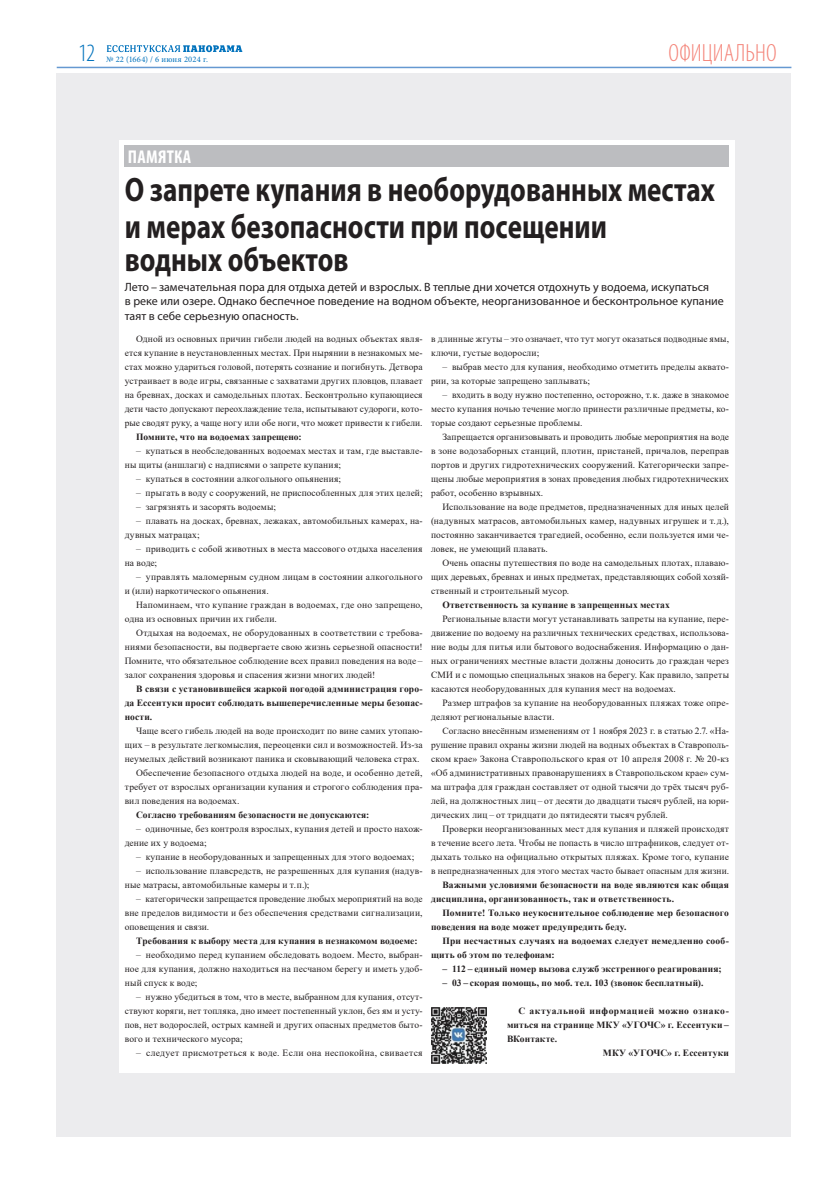
<style>
.page{position:relative;width:834px;height:1179px;background:#fff}
.page>*{position:absolute;margin:0;border:0;box-sizing:border-box;transform-origin:0 0}
.Подзаголовки_в_текст{font:700 34px/32.3px "Myriad Pro";color:#231f20;scale:.8 1}
.t1{font:300 condensed 25px "Myriad Pro";letter-spacing:.005em;color:#f48479}
.t2{font:300 condensed 25px "Myriad Pro";color:#0072bc}
.рубрика_на_серой_пла{font:700 condensed 18.6px "Myriad Pro";letter-spacing:.015em;color:#fff}
.врез_без_засечек_на{font:12px/14.4px "Myriad Pro";color:#231f20}
.Основной_полный{font:9.5px/14px "Times New Roman";letter-spacing:.015em;color:#231f20;text-align:justify}
.Основной_полный-2{font:700 9.5px/14px "Times New Roman";letter-spacing:.01em;color:#231f20}
.t3{font:8.5px "Minion Pro";letter-spacing:.025em;color:#0072bc}
</style>
<div class="page">
<svg style="left:107px;top:45px;width:135px;height:7px"></svg>
<hr style="left:57px;top:67px;width:734px;height:1px;background:#6599d1">
<div style="left:57px;top:73px;width:734px;height:1063px;background:#ececee"></div>
<div style="left:119px;top:140px;width:615px;height:933px;background:#fff"></div>
<div style="left:125px;top:146px;width:604px;height:21px;background:#bcbdc0"></div>
<img style="left:431px;top:1008px;width:55px;height:55px">
<h2 class="t2" style="left:78px;top:40px;width:18px">12</h2>
<p class="t3" style="left:106px;top:53px;width:103px">№ 22 (1664) / 6 июня 2024 г.</p>
<h2 class="t1" style="left:668px;top:40px;width:110px">ОФИЦИАЛЬНО</h2>
<p class="рубрика_на_серой_пла" style="left:128px;top:145px;width:65px">ПАМЯТКА</p>
<p class="Подзаголовки_в_текст" style="left:125px;top:172px;width:739px">О запрете купания в необорудованных местах</p>
<p class="Подзаголовки_в_текст" style="left:125px;top:210px;width:604px">и мерах безопасности при посещении водных объектов</p>
<p class="врез_без_засечек_на" style="left:125px;top:279px;width:600px">Лето – замечательная пора для отдыха детей и взрослых. В теплые дни хочется отдохнуть у водоема, искупаться<br>в реке или озере. Однако беспечное поведение на водном объекте, неорганизованное и бесконтрольное купание таят в себе серьезную опасность.</p>
<p class="Основной_полный" style="left:125px;top:332px;width:299px;text-indent:11px">Одной из основных причин гибели людей на водных объектах явля&shy;ется купание в неустановленных местах. При нырянии в незнакомых ме&shy;стах можно удариться головой, потерять сознание и погибнуть. Детвора устраивает в воде игры, связанные с захватами других пловцов, плавает на бревнах, досках и самодельных плотах. Бесконтрольно купающиеся дети часто допускают переохлаждение тела, испытывают судороги, кото&shy;рые сводят руку, а чаще ногу или обе ноги, что может привести к гибели.</p>
<p class="Основной_полный-2" style="left:136px;top:430px;width:167px">Помните, что на водоемах запрещено:</p>
<p class="Основной_полный" style="left:125px;top:444px;width:299px;text-indent:11px">– купаться в необследованных водоемах местах и там, где выставле&shy;ны щиты (аншлаги) с надписями о запрете купания;</p>
<p class="Основной_полный" style="left:136px;top:472px;width:206px">– купаться в состоянии алкогольного опьянения;</p>
<p class="Основной_полный" style="left:136px;top:486px;width:288px">– прыгать в воду с сооружений, не приспособленных для этих целей;</p>
<p class="Основной_полный" style="left:136px;top:500px;width:141px">– загрязнять и засорять водоемы;</p>
<p class="Основной_полный" style="left:125px;top:514px;width:299px;text-indent:11px">– плавать на досках, бревнах, лежаках, автомобильных камерах, на&shy;дувных матрацах;</p>
<p class="Основной_полный" style="left:125px;top:542px;width:299px;text-indent:11px">– приводить с собой животных в места массового отдыха населения на воде;</p>
<p class="Основной_полный" style="left:125px;top:570px;width:299px;text-indent:11px">– управлять маломерным судном лицам в состоянии алкогольного и (или) наркотического опьянения.</p>
<p class="Основной_полный" style="left:125px;top:598px;width:299px;text-indent:11px">Напоминаем, что купание граждан в водоемах, где оно запрещено, одна из основных причин их гибели.</p>
<p class="Основной_полный" style="left:125px;top:626px;width:299px;text-indent:11px">Отдыхая на водоемах, не оборудованных в соответствии с требова&shy;ниями безопасности, вы подвергаете свою жизнь серьезной опасности!<br>Помните, что обязательное соблюдение всех правил поведения на воде – залог сохранения здоровья и спасения жизни многих людей!</p>
<p class="Основной_полный-2" style="left:125px;top:682px;width:299px;text-align:justify;text-indent:11px">В связи с установившейся жаркой погодой администрация горо&shy;да Ессентуки просит соблюдать вышеперечисленные меры безопас&shy;ности.</p>
<p class="Основной_полный" style="left:125px;top:724px;width:299px;text-indent:11px">Чаще всего гибель людей на воде происходит по вине самих утопаю&shy;щих – в результате легкомыслия, переоценки сил и возможностей. Из-за неумелых действий возникают паника и сковывающий человека страх.</p>
<p class="Основной_полный" style="left:125px;top:766px;width:299px;text-indent:11px">Обеспечение безопасного отдыха людей на воде, и особенно детей, требует от взрослых организации купания и строгого соблюдения пра&shy;вил поведения на водоемах.</p>
<p class="Основной_полный-2" style="left:136px;top:808px;width:235px">Согласно требованиям безопасности не допускаются:</p>
<p class="Основной_полный" style="left:125px;top:822px;width:299px;text-indent:11px">– одиночные, без контроля взрослых, купания детей и просто нахож&shy;дение их у водоема;</p>
<p class="Основной_полный" style="left:136px;top:850px;width:280px">– купание в необорудованных и запрещенных для этого водоемах;</p>
<p class="Основной_полный" style="left:125px;top:864px;width:299px;text-indent:11px">– использование плавсредств, не разрешенных для купания (надув&shy;ные матрасы, автомобильные камеры и т. п.);</p>
<p class="Основной_полный" style="left:125px;top:892px;width:299px;text-indent:11px">– категорически запрещается проведение любых мероприятий на воде вне пределов видимости и без обеспечения средствами сигнализации, оповещения и связи.</p>
<p class="Основной_полный-2" style="left:136px;top:934px;width:283px">Требования к выбору места для купания в незнакомом водоеме:</p>
<p class="Основной_полный" style="left:125px;top:948px;width:299px;text-indent:11px">– необходимо перед купанием обследовать водоем. Место, выбран&shy;ное для купания, должно находиться на песчаном берегу и иметь удоб&shy;ный спуск к воде;</p>
<p class="Основной_полный" style="left:125px;top:990px;width:299px;text-indent:11px">– нужно убедиться в том, что в месте, выбранном для купания, отсут&shy;ствуют коряги, нет топляка, дно имеет постепенный уклон, без ям и усту&shy;пов, нет водорослей, острых камней и других опасных предметов быто&shy;вого и технического мусора;</p>
<p class="Основной_полный" style="left:136px;top:1046px;width:288px">– следует присмотреться к воде. Если она неспокойна, свивается</p>
<p class="Основной_полный" style="left:431px;top:332px;width:299px">в длинные жгуты– это означает, что тут могут оказаться подводные ямы, ключи, густые водоросли;</p>
<p class="Основной_полный" style="left:431px;top:360px;width:299px;text-indent:11px">– выбрав место для купания, необходимо отметить пределы аквато&shy;рии, за которые запрещено заплывать;</p>
<p class="Основной_полный" style="left:431px;top:388px;width:299px;text-indent:11px">– входить в воду нужно постепенно, осторожно, т. к. даже в знакомое место купания ночью течение могло принести различные предметы, ко&shy;торые создают серьезные проблемы.</p>
<p class="Основной_полный" style="left:431px;top:430px;width:299px;text-indent:11px">Запрещается организовывать и проводить любые мероприятия на воде в зоне водозаборных станций, плотин, пристаней, причалов, переправ портов и других гидротехнических сооружений. Категорически запре&shy;щены любые мероприятия в зонах проведения любых гидротехнических работ, особенно взрывных.</p>
<p class="Основной_полный" style="left:431px;top:500px;width:299px;text-indent:11px">Использование на воде предметов, предназначенных для иных целей (надувных матрасов, автомобильных камер, надувных игрушек и т. д.), постоянно заканчивается трагедией, особенно, если пользуется ими че&shy;ловек, не умеющий плавать.</p>
<p class="Основной_полный" style="left:431px;top:556px;width:299px;text-indent:11px">Очень опасны путешествия по воде на самодельных плотах, плаваю&shy;щих деревьях, бревнах и иных предметах, представляющих собой хозяй&shy;ственный и строительный мусор.</p>
<p class="Основной_полный-2" style="left:442px;top:598px;width:229px">Ответственность за купание в запрещенных местах</p>
<p class="Основной_полный" style="left:431px;top:612px;width:299px;text-indent:11px">Региональные власти могут устанавливать запреты на купание, пере&shy;движение по водоему на различных технических средствах, использова&shy;ние воды для питья или бытового водоснабжения. Информацию о дан&shy;ных ограничениях местные власти должны доносить до граждан через СМИ и с помощью специальных знаков на берегу. Как правило, запреты касаются необорудованных для купания мест на водоемах.</p>
<p class="Основной_полный" style="left:431px;top:696px;width:299px;text-indent:11px">Размер штрафов за купание на необорудованных пляжах тоже опре&shy;деляют региональные власти.</p>
<p class="Основной_полный" style="left:431px;top:724px;width:299px;text-indent:11px">Согласно внесённым изменениям от 1 ноября 2023 г. в статью 2.7. «На&shy;рушение правил охраны жизни людей на водных объектах в Ставрополь&shy;ском крае» Закона Ставропольского края от 10 апреля 2008 г. № 20‑кз «Об административных правонарушениях в Ставропольском крае» сум&shy;ма штрафа для граждан составляет от одной тысячи до трёх тысяч руб&shy;лей, на должностных лиц – от десяти до двадцати тысяч рублей, на юри&shy;дических лиц – от тридцати до пятидесяти тысяч рублей.</p>
<p class="Основной_полный" style="left:431px;top:822px;width:299px;text-indent:11px">Проверки неорганизованных мест для купания и пляжей происходят в течение всего лета. Чтобы не попасть в число штрафников, следует от&shy;дыхать только на официально открытых пляжах. Кроме того, купание в непредназначенных для этого местах часто бывает опасным для жизни.</p>
<p class="Основной_полный-2" style="left:431px;top:878px;width:299px;text-indent:11px">Важными условиями безопасности на воде являются как общая дисциплина, организованность, так и ответственность.</p>
<p class="Основной_полный-2" style="left:431px;top:906px;width:299px;text-indent:11px">Помните! Только неукоснительное соблюдение мер безопасного поведения на воде может предупредить беду.</p>
<p class="Основной_полный-2" style="left:431px;top:934px;width:299px;text-indent:11px">При несчастных случаях на водоемах следует немедленно сооб&shy;щить об этом по телефонам:</p>
<p class="Основной_полный-2" style="left:442px;top:962px;width:281px">– 112 – единый номер вызова служб экстренного реагирования;</p>
<p class="Основной_полный-2" style="left:442px;top:976px;width:262px">– 03 – скорая помощь, по моб. тел. 103 (звонок бесплатный).</p>
<p class="Основной_полный-2" style="left:507px;top:1004px;width:223px;text-align:justify;text-indent:11px">С актуальной информацией можно ознако&shy;миться на странице МКУ «УГОЧС» г. Ессентуки – ВКонтакте.</p>
<p class="Основной_полный-2" style="left:603px;top:1046px;width:127px">МКУ «УГОЧС» г. Ессентуки</p>
</div>
